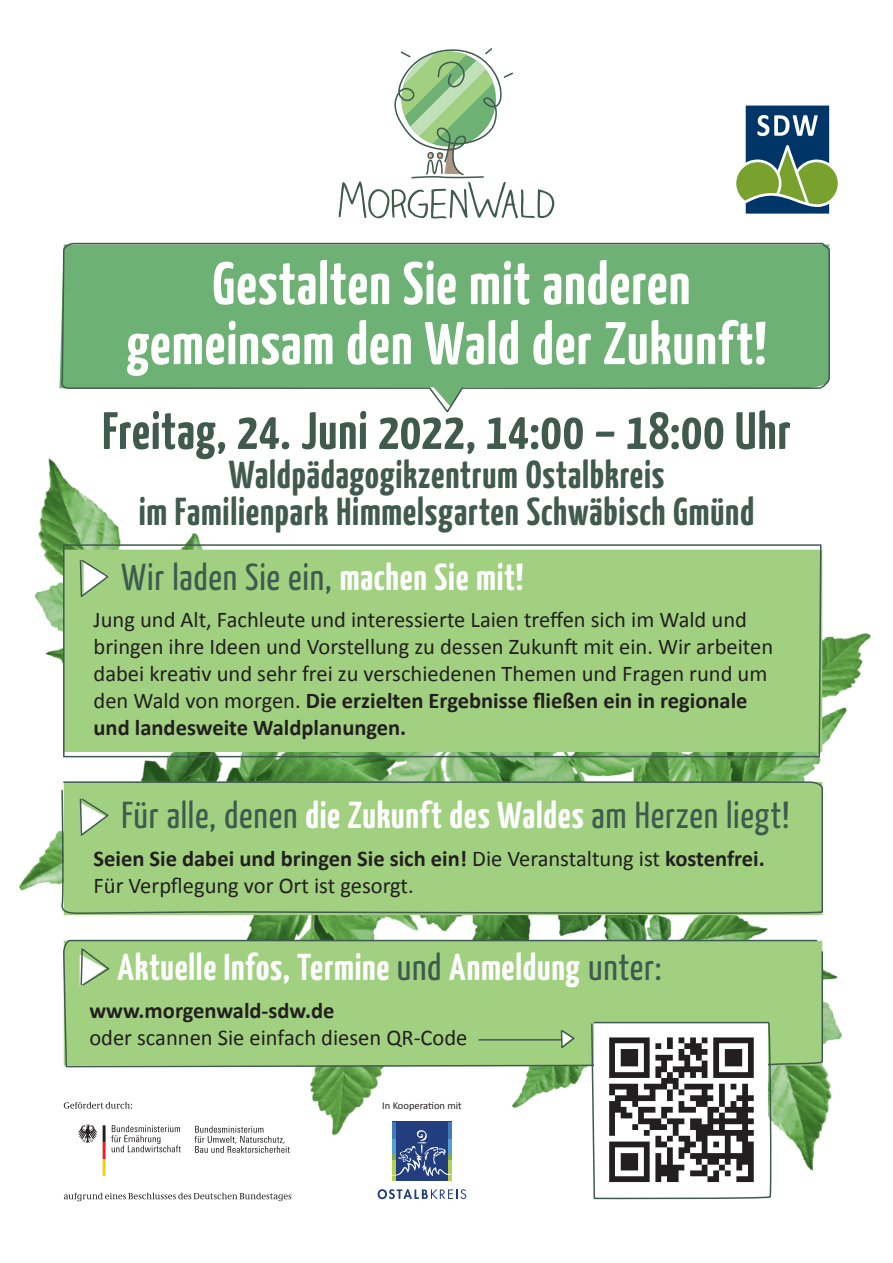
<style>
.page{position:relative;width:893px;height:1263px;background:#fff}
.page>*{position:absolute;margin:0;border:0;box-sizing:border-box;transform-origin:0 0}
.t1{font:700 60px/60px "Yanone Kaffeesatz";letter-spacing:.015em;color:#fff;text-align:center}
.t2{font:700 52.5px "Yanone Kaffeesatz";letter-spacing:.015em;color:#405a4f}
.t3{font:700 39px/37.5px "Yanone Kaffeesatz";letter-spacing:.02em;color:#405a4f;text-align:center}
.t4{font:37.5px "Yanone Kaffeesatz";letter-spacing:.02em;color:#405a4f}
.t5{font:700 37.5px "Yanone Kaffeesatz";letter-spacing:.02em;color:#fff}
.t6{font:22.5px/27px "Calibri";color:#231f20}
.t7{font:700 22.5px "Calibri";color:#231f20}
.t8{font:10.5px "Calibri";color:#231f20}
.s1{font-weight:700;color:#fff}
.s2{font-weight:700}
.s3{font-weight:400;color:#405a4f}
</style>
<div class="page">
<img style="left:18px;top:562px;width:853px;height:640px">
<img style="left:18px;top:458px;width:182px;height:250px">
<svg style="left:59px;top:242px;width:771px;height:171px;background:#82ba88"></svg>
<div style="left:62px;top:543px;width:760px;height:215px;background:#a0d080"></div>
<div style="left:61px;top:781px;width:763px;height:134px;background:#a0d080"></div>
<div style="left:62px;top:939px;width:762px;height:129px;background:#a0d080"></div>
<svg style="left:339px;top:48px;width:216px;height:171px"></svg>
<svg style="left:736px;top:106px;width:102px;height:108px"></svg>
<hr style="left:479px;top:1039px;width:82px;height:1px;background:#405a4f">
<svg style="left:560px;top:1029px;width:16px;height:21px"></svg>
<svg style="left:80px;top:946px;width:31px;height:41px"></svg>
<svg style="left:79px;top:558px;width:32px;height:41px"></svg>
<svg style="left:79px;top:797px;width:32px;height:41px"></svg>
<svg style="left:378px;top:1189px;width:88px;height:10px"></svg>
<div style="left:392px;top:1122px;width:60px;height:59px;background:#233e7e"></div>
<hr style="left:392px;top:1122px;width:4px;height:17px;background:#407abd">
<hr style="left:392px;top:1160px;width:4px;height:21px;background:#b5d04d">
<hr style="left:448px;top:1122px;width:4px;height:17px;background:#407abd">
<hr style="left:448px;top:1160px;width:4px;height:21px;background:#b5d04d">
<svg style="left:392px;top:1130px;width:60px;height:46px"></svg>
<svg style="left:590px;top:1021px;width:182px;height:181px"></svg>
<svg style="left:64px;top:1102px;width:227px;height:99px"></svg>
<h1 class="t1" style="left:126px;top:252px;width:642px">Gestalten Sie mit anderen gemeinsam den Wald der Zukunft!</h1>
<h2 class="t2" style="left:102px;top:399px;width:690px">Freitag, 24. Juni 2022, 14:00 – 18:00 Uhr</h2>
<h3 class="t3" style="left:139px;top:455px;width:617px">Waldpädagogikzentrum Ostalbkreis<br>im Familienpark Himmelsgarten Schwäbisch Gmünd</h3>
<h3 class="t4" style="left:122px;top:554px;width:403px">Wir laden Sie ein, <span class="s1">machen Sie mit!</span></h3>
<p class="t6" style="left:94px;top:606px;width:681px">Jung und Alt, Fachleute und interessierte Laien treffen sich im Wald und bringen ihre Ideen und Vorstellung zu dessen Zukunft mit ein. Wir arbeiten dabei kreativ und sehr frei zu verschiedenen Themen und Fragen rund um den Wald von morgen. <span class="s2">Die erzielten Ergebnisse fließen ein in regionale und landesweite Waldplanungen.</span></p>
<h3 class="t4" style="left:121px;top:792px;width:670px">Für alle, denen <span class="s1">die Zukunft des Waldes</span> am Herzen liegt!</h3>
<p class="t6" style="left:94px;top:844px;width:673px"><span class="s2">Seien Sie dabei und bringen Sie sich ein!</span> Die Veranstaltung ist <span class="s2">kostenfrei.<br></span>Für Verpflegung vor Ort ist gesorgt.</p>
<h3 class="t5" style="left:117px;top:944px;width:546px">Aktuelle Infos, Termine <span class="s3">und</span> Anmeldung <span class="s3">unter:</span></h3>
<p class="t7" style="left:89px;top:996px;width:247px">www.morgenwald-sdw.de</p>
<p class="t6" style="left:89px;top:1024px;width:380px">oder scannen Sie einfach diesen QR-Code</p>
<p class="t8" style="left:382px;top:1098px;width:81px">In Kooperation mit</p>
</div>
